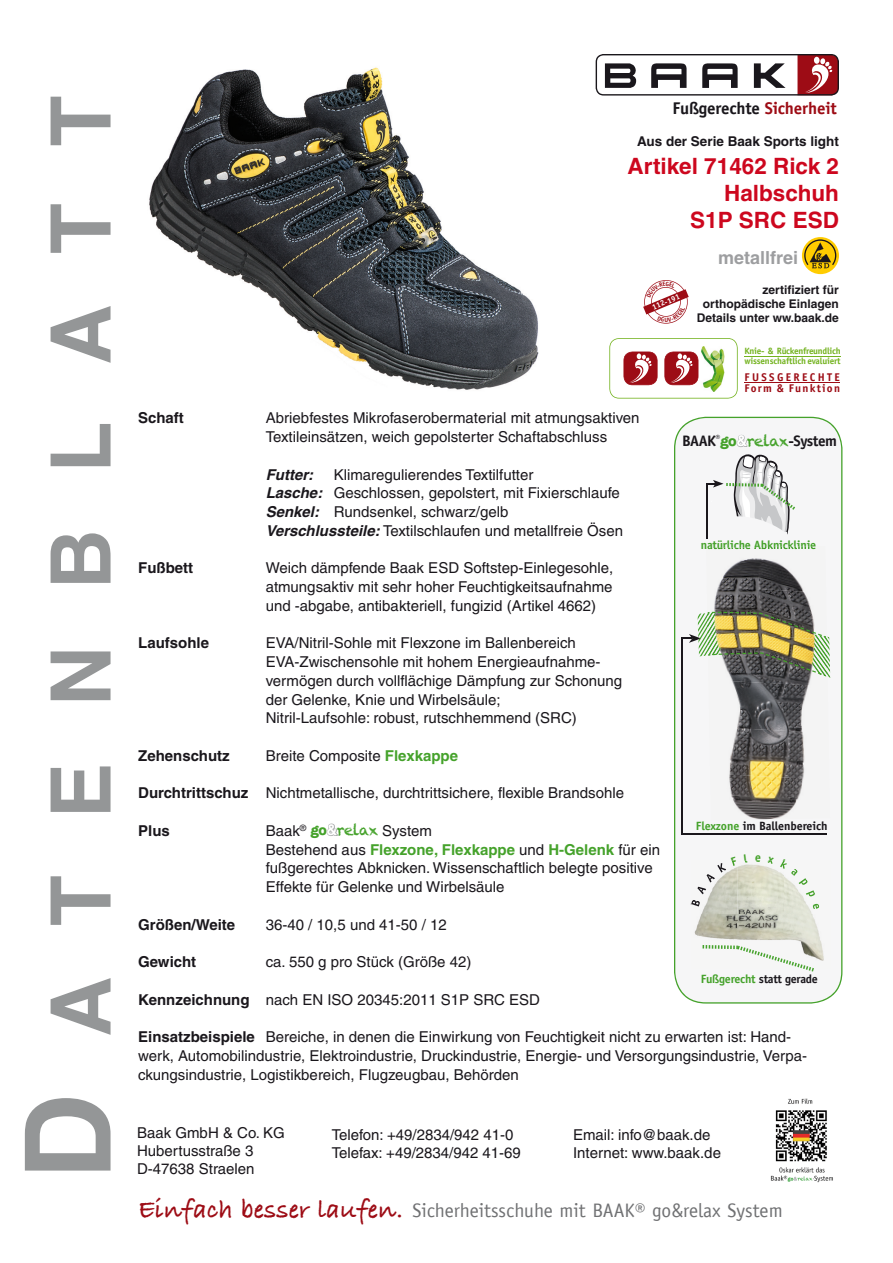
<style>
.page{position:relative;width:893px;height:1263px;background:#fff}
.page>*{position:absolute;margin:0;border:0;box-sizing:border-box;transform-origin:0 0}
.t1{font:700 83.25px "Helvetica";letter-spacing:.68em;color:#949697}
.t2{font:700 22.5px/27px "Helvetica AFF";color:#cd071e;text-align:right}
.t3{font:19.5px "Officina Sans LT";color:#707173}
.t4{font:700 18px "Helvetica AFF";color:#9d9ea0}
.t5{font:700 16.95px "Officina Sans";letter-spacing:-.01em;color:#1a171c}
.t6{font:700 15.15px "Officina Sans";letter-spacing:-.03em;color:#1a171c}
.t7{font:15px/18.8px "Helvetica AFF";color:#1a171c}
.t8{font:700 15px "Helvetica AFF";color:#1a171c}
.t9{font:italic 700 15px "Helvetica AFF";color:#1a171c}
.t10{font:700 13.5px "Helvetica AFF";color:#1a171c}
.t11{font:700 12px/14.4px "Helvetica AFF";color:#1a171c;text-align:right}
.t12{font:700 12px "Officina Sans";letter-spacing:-.02em;color:#1a171c}
.t13{font:700 12px "Officina Sans";letter-spacing:-.02em;color:#45a22b}
.t14{font:700 11.25px/11.2px "Officina Sans";letter-spacing:.21em;color:#9d0c15}
.t15{font:700 9.15px/10.9px "Officina Sans";letter-spacing:-.02em;color:#74b320}
.t16{font:700 7.8px "Officina Sans";color:#fff}
.s1{font-size:119.1px}
.s2{color:#9d0c15}
.s3{font-weight:700;font-style:italic}
.s4{font-family:"American Typewriter";color:#45a22b}
.s5{font-family:"Helvetica";color:#fff}
.s6{font-family:"Chalkduster";font-weight:400;color:#45a22b}
.s7{font-weight:700;color:#45a22b}
.s8{font-weight:700}
.s9{font-family:"American Typewriter";font-weight:700;color:#45a22b}
.s10{font-family:"Helvetica";font-weight:700;color:#fff}
.s11{font-family:"Chalkduster";color:#45a22b}
.s12{color:#45a22b}
.s13{font-family:"Bradley Hand ITCTT";font-weight:700;font-size:27px;color:#9d0c15}
</style>
<div class="page">
<svg style="left:326px;top:823px;width:13px;height:13px"></svg>
<svg style="left:596px;top:54px;width:243px;height:42px"></svg>
<img style="left:149px;top:67px;width:390px;height:323px">
<svg style="left:609px;top:338px;width:129px;height:61px"></svg>
<hr style="left:744px;top:382px;width:96px;height:1px;background:#9d0c15">
<hr style="left:744px;top:356px;width:97px;height:1px;background:#74b320">
<svg style="left:802px;top:237px;width:37px;height:37px"></svg>
<svg style="left:804px;top:239px;width:32px;height:29px"></svg>
<img style="left:770px;top:1098px;width:63px;height:85px">
<svg style="left:674px;top:417px;width:168px;height:586px;fill:#f6f6f7"></svg>
<div style="left:735px;top:532px;width:52px;height:6px;background:#f6f6f7"></div>
<hr style="left:706px;top:484px;width:2px;height:55px;background:#1a171c">
<svg style="left:707px;top:434px;width:99px;height:101px"></svg>
<hr style="left:681px;top:638px;width:2px;height:196px;background:#1a171c">
<hr style="left:681px;top:834px;width:146px;height:1px;background:#1a171c">
<img style="left:691px;top:861px;width:139px;height:107px">
<svg style="left:702px;top:945px;width:112px;height:26px"></svg>
<img style="left:706px;top:546px;width:120px;height:47px">
<img style="left:707px;top:586px;width:120px;height:26px">
<img style="left:708px;top:678px;width:120px;height:2px">
<img style="left:708px;top:680px;width:120px;height:53px">
<img style="left:709px;top:727px;width:120px;height:53px">
<img style="left:710px;top:773px;width:120px;height:47px">
<img style="left:706px;top:546px;width:110px;height:3px">
<img style="left:681px;top:612px;width:149px;height:66px">
<svg style="left:643px;top:280px;width:46px;height:44px"></svg>
<svg style="left:691px;top:857px;width:47px;height:49px"></svg>
<svg style="left:744px;top:854px;width:4px;height:9px"></svg>
<svg style="left:755px;top:855px;width:6px;height:7px"></svg>
<svg style="left:767px;top:857px;width:7px;height:7px"></svg>
<svg style="left:780px;top:859px;width:40px;height:50px"></svg>
<h1 class="t1" style="left:14px;top:1180px;width:1085px;rotate:-90deg"><span class="s1">D</span>ATENBLATT</h1>
<p class="t5" style="left:672px;top:98px;width:166px">Fußgerechte <span class="s2">Sicherheit</span></p>
<p class="t10" style="left:637px;top:133px;width:203px">Aus der Serie Baak Sports light</p>
<h2 class="t2" style="left:628px;top:152px;width:213px">Artikel 71462 Rick 2<br>Halbschuh<br>S1P SRC ESD</h2>
<p class="t8" style="left:138px;top:409px;width:47px">Schaft</p>
<p class="t7" style="left:266px;top:409px;width:375px">Abriebfestes Mikrofaserobermaterial mit atmungsaktiven<br>Textileinsätzen, weich gepolsterter Schaftabschluss</p>
<p class="t9" style="left:266px;top:463px;width:49px">Futter:</p>
<p class="t7" style="left:266px;top:465px;width:359px;text-indent:68px">Klimaregulierendes Textilfutter<br><span class="s3">Lasche:</span> Geschlossen, gepolstert, mit Fixierschlaufe <span class="s3">Senkel:</span> Rundsenkel, schwarz/gelb <span class="s3">Verschlussteile:</span> Textilschlaufen und metallfreie Ösen</p>
<p class="t16" style="left:651px;top:303px;width:30px;rotate:-23deg">112-191</p>
<p class="t4" style="left:718px;top:247px;width:82px">metallfrei</p>
<p class="t11" style="left:697px;top:282px;width:144px">zertifiziert für orthopädische Einlagen<br>Details unter ww.baak.de</p>
<p class="t15" style="left:744px;top:345px;width:98px">Knie- &amp; Rückenfreundlich wissenschaftlich evaluiert</p>
<p class="t14" style="left:744px;top:371px;width:97px">FUSSGERECHTE<br>Form &amp; Funktion</p>
<p class="t6" style="left:682px;top:432px;width:156px">BAAK<sup>®</sup><span class="s4">go</span><span class="s5">&amp;</span><span class="s6">relax</span>-System</p>
<p class="t13" style="left:701px;top:537px;width:117px">natürliche Abknicklinie</p>
<p class="t8" style="left:138px;top:559px;width:56px">Fußbett</p>
<p class="t7" style="left:266px;top:559px;width:349px;text-align:justify">Weich dämpfende Baak ESD Softstep-Einlegesohle, atmungsaktiv mit sehr hoher Feuchtigkeitsaufnahme und -abgabe, antibakteriell, fungizid (Artikel 4662)</p>
<p class="t8" style="left:138px;top:634px;width:72px">Laufsohle</p>
<p class="t7" style="left:266px;top:634px;width:358px">EVA/Nitril-Sohle mit Flexzone im Ballenbereich EVA-Zwischensohle mit hohem Energieaufnahme&shy;vermögen durch vollflächige Dämpfung zur Schonung der Gelenke, Knie und Wirbelsäule;<br>Nitril-Laufsohle: robust, rutschhemmend (SRC)</p>
<p class="t8" style="left:138px;top:746px;width:93px">Zehenschutz</p>
<p class="t7" style="left:266px;top:746px;width:194px">Breite Composite <span class="s7">Flexkappe</span></p>
<p class="t7" style="left:138px;top:784px;width:487px"><span class="s8">Durchtrittschuz</span> Nichtmetallische, durchtrittsichere, flexible Brandsohle</p>
<p class="t8" style="left:138px;top:821px;width:33px">Plus</p>
<p class="t7" style="left:266px;top:821px;width:396px">Baak<sup>®</sup> <span class="s9">go</span><span class="s10">&amp;</span><span class="s11">relax</span> System<br>Bestehend aus <span class="s7">Flexzone, Flexkappe</span> und <span class="s7">H-Gelenk</span> für ein fußgerechtes Abknicken. Wissenschaftlich belegte positive Effekte für Gelenke und Wirbelsäule</p>
<p class="t8" style="left:138px;top:915px;width:99px">Größen/Weite</p>
<p class="t7" style="left:266px;top:915px;width:182px">36-40 / 10,5 und 41-50 / 12</p>
<p class="t8" style="left:138px;top:953px;width:60px">Gewicht</p>
<p class="t7" style="left:266px;top:952px;width:207px">ca. 550 g pro Stück (Größe 42)</p>
<p class="t7" style="left:138px;top:990px;width:403px"><span class="s8">Kennzeichnung</span> nach EN ISO 20345:2011 S1P SRC ESD</p>
<p class="t7" style="left:138px;top:1027px;width:670px"><span class="s8">Einsatzbeispiele</span> Bereiche, in denen die Einwirkung von Feuchtigkeit nicht zu erwarten ist: Hand&shy;werk, Automobilindustrie, Elektroindustrie, Druckindustrie, Energie- und Versorgungsindustrie, Verpa&shy;ckungsindustrie, Logistikbereich, Flugzeugbau, Behörden</p>
<p class="t12" style="left:696px;top:818px;width:133px"><span class="s12">Flexzone</span> im Ballenbereich</p>
<p class="t12" style="left:701px;top:971px;width:119px"><span class="s12">Fußgerecht</span> statt gerade</p>
<p class="t7" style="left:137px;top:1123px;width:149px;line-height:18px">Baak GmbH &amp; Co. KG<br>Hubertusstraße 3<br>D-47638 Straelen</p>
<p class="t7" style="left:332px;top:1125px;width:191px;line-height:18px">Telefon: +49/2834/942 41-0<br>Telefax: +49/2834/942 41-69</p>
<p class="t7" style="left:573px;top:1125px;width:149px;line-height:18px">Email: info@baak.de<br>Internet: www.baak.de</p>
<h3 class="t3" style="left:138px;top:1199px;width:646px"><span class="s13">Einfach besser laufen.</span> Sicherheitsschuhe mit BAAK® go&amp;relax System</h3>
</div>
